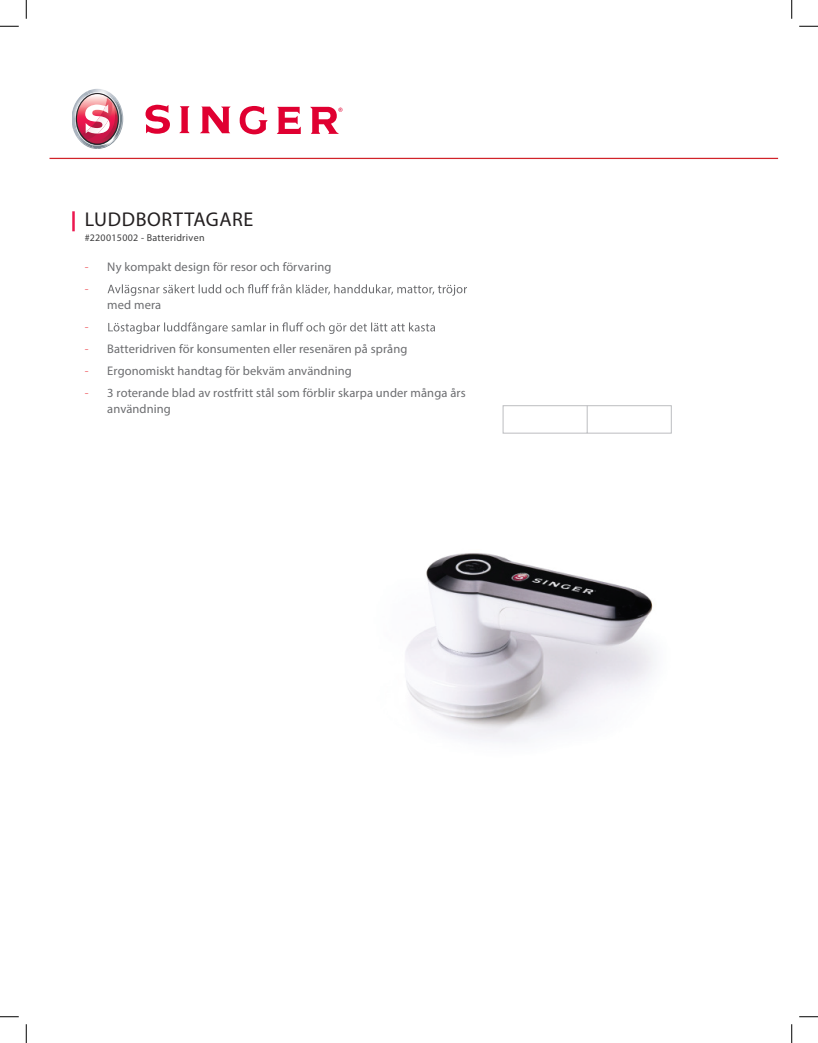
<style>
.page{position:relative;width:818px;height:1043px;background:#fff}
.page>*{position:absolute;margin:0;border:0;box-sizing:border-box;transform-origin:0 0}
.t1{font:20px "Myriad Pro";letter-spacing:.03em;color:#231f20}
.t2{font:12.5px/21.9px "Myriad Pro";letter-spacing:.01em;color:#6c6d70}
.t3{font:12.5px "Myriad Pro";color:#f17075}
.t4{font:10px "Myriad Pro";letter-spacing:.03em;color:#3e3e3f}
.s1{color:#f17075}
</style>
<div class="page">
<div style="left:503px;top:405px;width:168px;height:28px;border:1px solid #bcbdc0"></div>
<svg style="left:586px;top:405px;width:2px;height:28px"></svg>
<hr style="left:72px;top:211px;width:3px;height:20px;background:#ec184f">
<svg style="left:108px;top:284px;width:359px;height:12px"></svg>
<svg style="left:108px;top:322px;width:327px;height:12px"></svg>
<img style="left:405px;top:553px;width:250px;height:189px">
<svg style="left:145px;top:105px;width:25px;height:29px"></svg>
<svg style="left:179px;top:106px;width:11px;height:27px"></svg>
<svg style="left:200px;top:107px;width:30px;height:26px"></svg>
<svg style="left:240px;top:106px;width:28px;height:28px"></svg>
<svg style="left:277px;top:107px;width:24px;height:27px"></svg>
<svg style="left:310px;top:107px;width:32px;height:27px"></svg>
<svg style="left:72px;top:89px;width:51px;height:60px"></svg>
<hr style="left:49px;top:158px;width:729px;height:1px;background:#d1232a">
<svg style="left:0;top:25px;width:19px;height:2px"></svg>
<svg style="left:799px;top:25px;width:19px;height:2px"></svg>
<svg style="left:0;top:1016px;width:19px;height:1px"></svg>
<svg style="left:799px;top:1016px;width:19px;height:1px"></svg>
<svg style="left:25px;top:0;width:2px;height:19px"></svg>
<svg style="left:25px;top:1024px;width:2px;height:18px"></svg>
<svg style="left:791px;top:0;width:1px;height:19px"></svg>
<svg style="left:791px;top:1024px;width:1px;height:18px"></svg>
<h1 class="t1" style="left:85px;top:207px;width:170px">LUDDBORTTAGARE</h1>
<p class="t4" style="left:85px;top:232px;width:121px">#220015002 - Batteridriven</p>
<p class="t2" style="left:85px;top:256px;width:248px"><span class="s1">-</span> Ny kompakt design för resor och förvaring <span class="s1">-</span></p>
<p class="t2" style="left:107px;top:294px;width:55px">med mera</p>
<p class="t3" style="left:85px;top:319px;width:5px">-</p>
<p class="t2" style="left:85px;top:338px;width:324px"><span class="s1">-</span> Batteridriven för konsumenten eller resenären på språng</p>
<p class="t2" style="left:85px;top:360px;width:269px"><span class="s1">-</span> Ergonomiskt handtag för bekväm användning</p>
<p class="t2" style="left:107px;top:384px;width:360px;line-height:16.2px;text-indent:-23px"><span class="s1">-</span> 3 roterande blad av rostfritt stål som förblir skarpa under många års användning</p>
</div>
